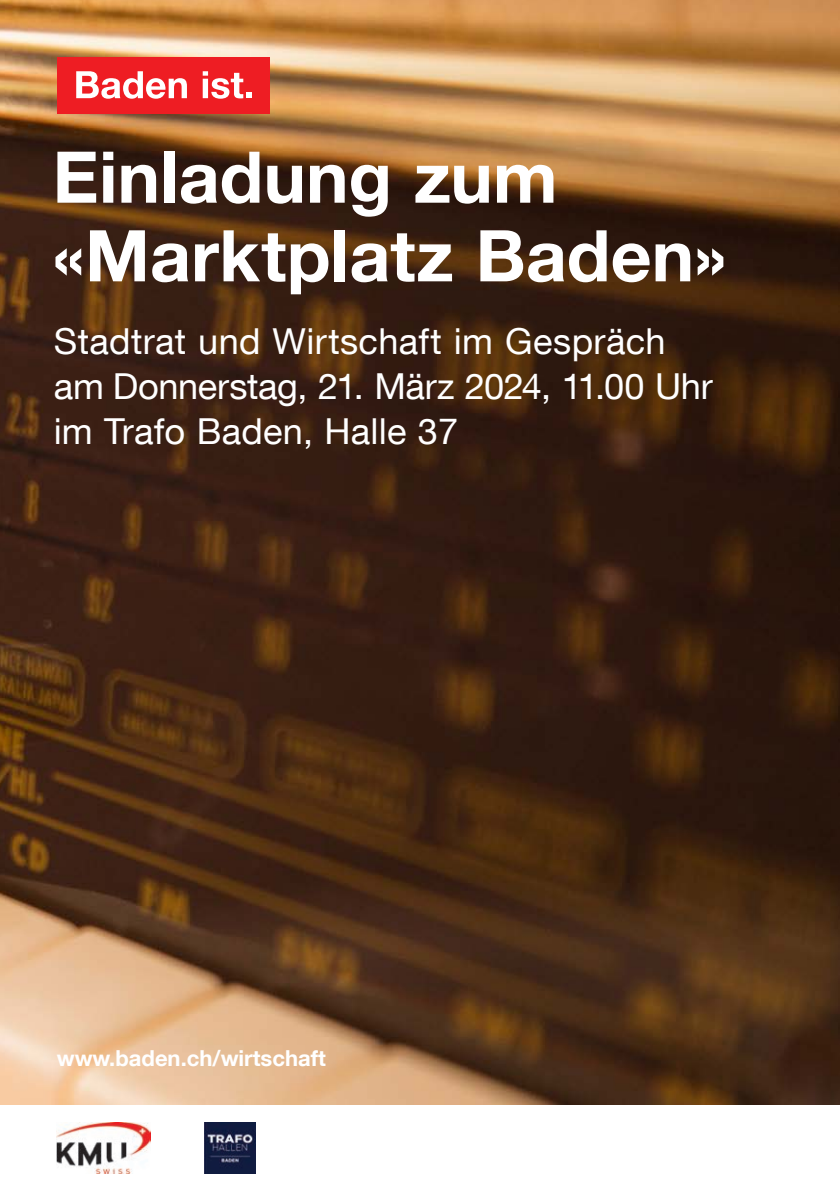
<style>
.page{position:relative;width:840px;height:1191px;background:#fff}
.page>*{position:absolute;margin:0;border:0;box-sizing:border-box;transform-origin:0 0}
.t1{font:700 71.4px/78.6px "Helvetica Neue LT Com";color:#fff}
.t2{font:35.8px/44.8px "Helvetica Neue LT Com";letter-spacing:.005em;color:#fff}
.t3{font:700 22px "Helvetica Neue LT Com";color:#fff}
</style>
<div class="page">
<img style="left:0;top:0;width:839px;height:1105px">
<img style="left:205px;top:1123px;width:51px;height:51px">
<img style="left:57px;top:1123px;width:94px;height:51px">
<div style="left:57px;top:57px;width:212px;height:56px;background:#ee1d23"></div>
<svg style="left:76px;top:71px;width:111px;height:28px"></svg>
<svg style="left:202px;top:71px;width:50px;height:28px"></svg>
<h1 class="t1" style="left:52px;top:148px;width:675px">Einladung zum «Marktplatz Baden»</h1>
<p class="t2" style="left:54px;top:324px;width:660px">Stadtrat und Wirtschaft im Gespräch am Donnerstag, 21. März 2024, 11.00 Uhr im Trafo Baden, Halle 37</p>
<p class="t3" style="left:57px;top:1050px;width:270px">www.baden.ch/wirtschaft</p>
</div>
